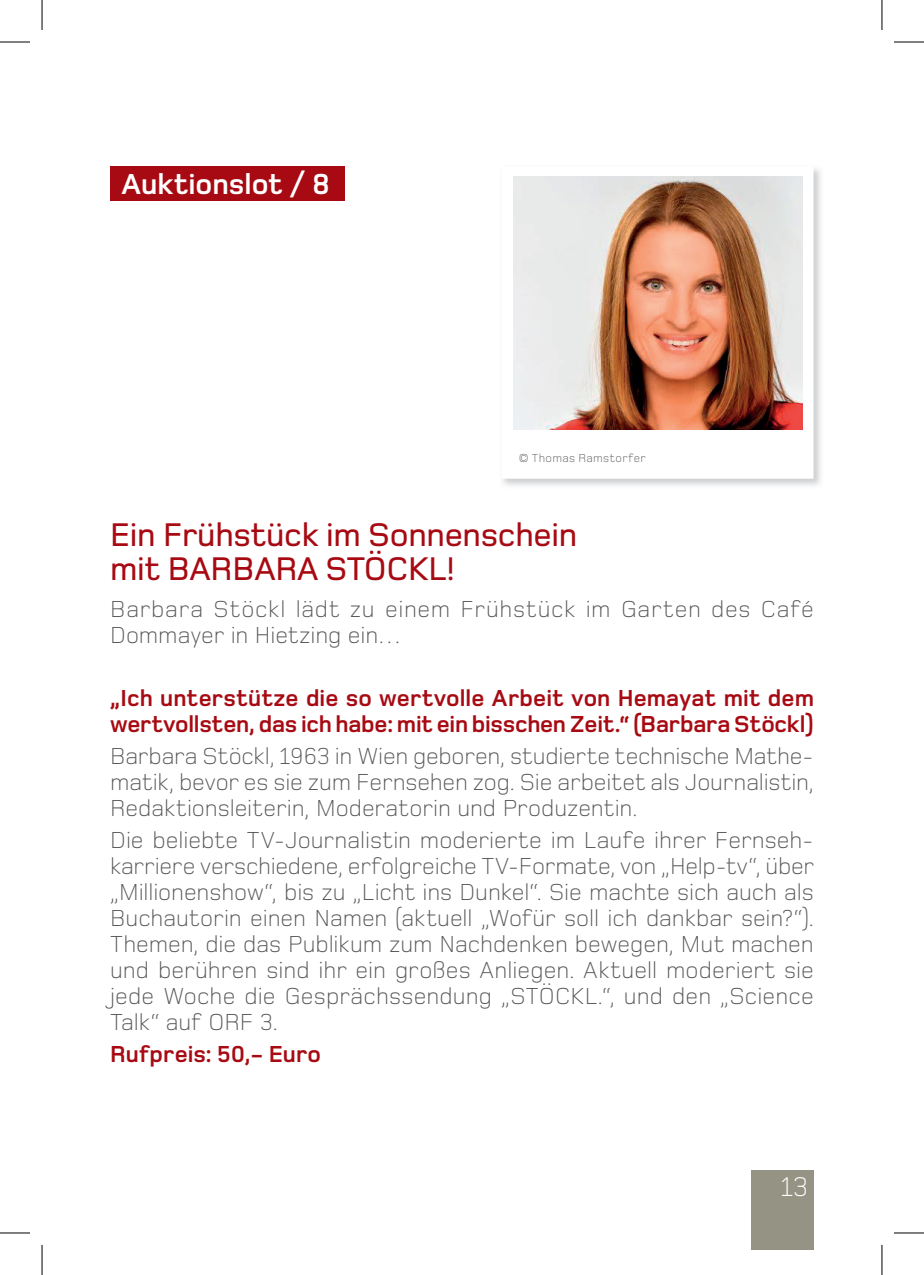
<style>
.page{position:relative;width:924px;height:1275px;background:#fff}
.page>*{position:absolute;margin:0;border:0;box-sizing:border-box;transform-origin:0 0}
.t1{font:500 34px/34px "Foundry Monoline";letter-spacing:-.01em;color:#a70a12}
.t2{font:700 30px "Foundry Monoline";color:#fff}
.t3{font:300 28px "Foundry Monoline";color:#fff}
.t4{font:300 24px/26px "Foundry Monoline";letter-spacing:.005em;color:#57585a;text-align:justify}
.t5{font:700 24px/26px "Foundry Monoline";color:#a70a12}
.t6{font:300 24px/26px "Foundry Monoline";letter-spacing:.025em;color:#57585a}
.t7{font:300 12px "Foundry Monoline";letter-spacing:.03em;color:#57585a}
</style>
<div class="page">
<div style="left:751px;top:1170px;width:62px;height:80px;background:#959384"></div>
<img style="left:502px;top:168px;width:319px;height:318px">
<div style="left:501px;top:167px;width:312px;height:312px;background:#fff"></div>
<div style="left:110px;top:167px;width:234px;height:34px;background:#a70a12"></div>
<img style="left:513px;top:177px;width:289px;height:252px">
<hr style="left:0;top:42px;width:30px;height:1px;background:#000">
<hr style="left:893px;top:42px;width:30px;height:1px;background:#000">
<hr style="left:0;top:1232px;width:30px;height:1px;background:#000">
<hr style="left:893px;top:1232px;width:30px;height:1px;background:#000">
<hr style="left:42px;top:0;width:1px;height:30px;background:#000">
<hr style="left:42px;top:1245px;width:1px;height:30px;background:#000">
<hr style="left:881px;top:0;width:1px;height:30px;background:#000">
<hr style="left:881px;top:1245px;width:1px;height:30px;background:#000">
<p class="t2" style="left:121px;top:168px;width:209px">Auktionslot / 8</p>
<p class="t7" style="left:518px;top:451px;width:128px">© Thomas Ramstorfer</p>
<h1 class="t1" style="left:110px;top:517px;width:468px">ein Frühstück im sonnenschein mit barbara stöcKl!</h1>
<p class="t6" style="left:110px;top:596px;width:705px">Barbara Stöckl lädt zu einem Frühstück im Garten des Café<br>Dommayer in Hietzing ein…</p>
<p class="t5" style="left:110px;top:685px;width:705px">„Ich unterstütze die so wertvolle Arbeit von Hemayat mit dem wertvollsten, das ich habe: mit ein bisschen Zeit.“ (Barbara Stöckl)</p>
<p class="t4" style="left:110px;top:743px;width:705px">Barbara Stöckl, 1963 in Wien geboren, studierte technische Mathe&shy;matik, bevor es sie zum Fernsehen zog. Sie arbeitet als Journalistin, Redaktionsleiterin, Moderatorin und Produzentin.</p>
<p class="t4" style="left:110px;top:826px;width:705px">Die beliebte TV-Journalistin moderierte im Laufe ihrer Fernseh&shy;karriere verschiedene, erfolgreiche TV-Formate, von „Help-tv“, über „Millionenshow“, bis zu „Licht ins Dunkel“. Sie machte sich auch als Buchautorin einen Namen (aktuell „Wofür soll ich dankbar sein?“).<br>Themen, die das Publikum zum Nachdenken bewegen, Mut machen und berühren sind ihr ein großes Anliegen. Aktuell moderiert sie jede Woche die Gesprächssendung „STÖCKL.“, und den „Science Talk“ auf ORF 3.</p>
<p class="t5" style="left:110px;top:1040px;width:212px">Rufpreis: 50,- Euro</p>
<p class="t3" style="left:780px;top:1171px;width:29px">13</p>
</div>
